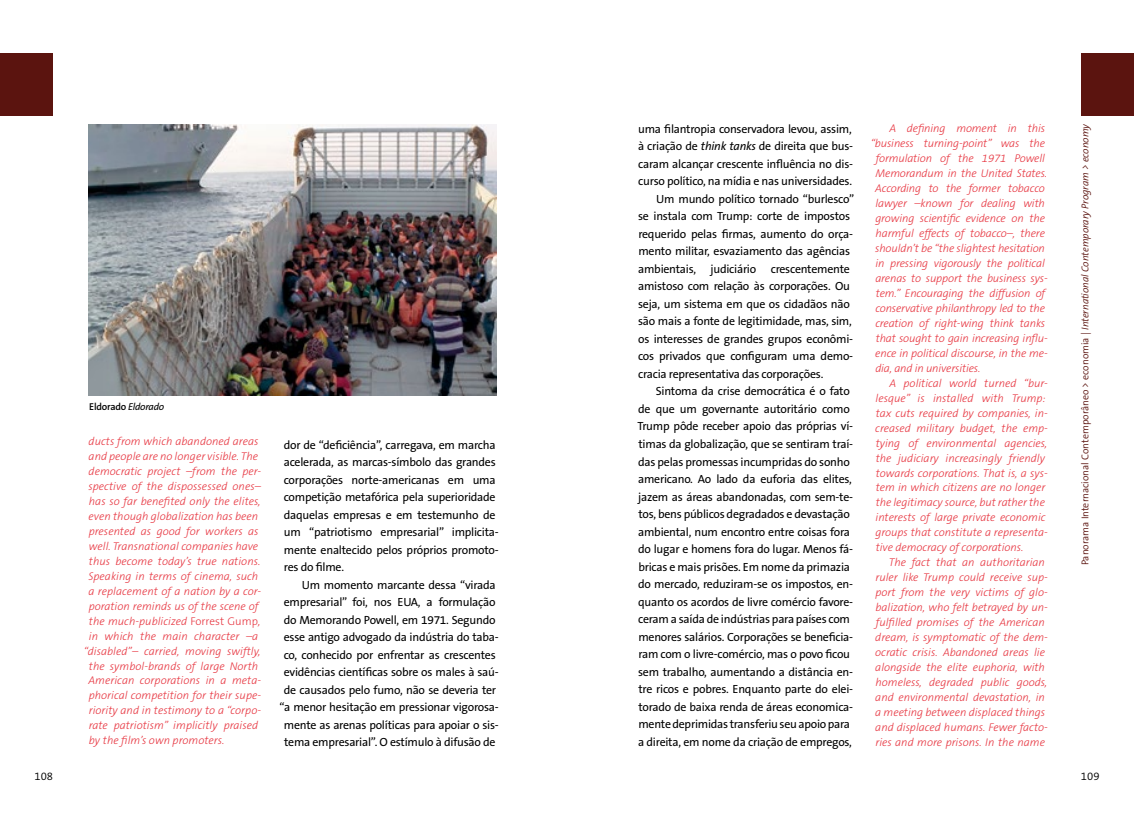
<style>
.page{position:relative;width:1134px;height:815px;background:#fff}
.page>*{position:absolute;margin:0;border:0;box-sizing:border-box;transform-origin:0 0}
.t1{font:11.88px/17.5px "The Sans B5 Plain";letter-spacing:-.02em;color:#000}
.t2{font:italic 300 11.25px "The Sans B3";color:#e7343f}
.t3{font:300 11.25px "The Sans B4";color:#000}
.t4{font:300 10px "The Sans B4";color:#5b140f}
.t5{font:600 10px "The Sans B6";letter-spacing:-.02em;color:#000}
.s1{font-family:"The Sans B5 Plain";font-weight:400;font-style:italic}
.s2{font-style:normal}
.s3{font-style:italic}
</style>
<div class="page">
<div style="left:1081px;top:53px;width:53px;height:62px;background:#5b140f"></div>
<div style="left:0;top:53px;width:53px;height:62px;background:#5b140f"></div>
<img style="left:89px;top:124px;width:407px;height:271px">
<p class="t5" style="left:89px;top:401px;width:76px">Eldorado <span class="s1">Eldorado</span></p>
<p class="t2" style="left:89px;top:435px;width:171px">ducts from which abandoned areas</p>
<p class="t2" style="left:89px;top:450px;width:171px">and people are no longer visible. The</p>
<p class="t2" style="left:89px;top:465px;width:174px">democratic project –from the per-</p>
<p class="t2" style="left:88px;top:480px;width:174px">spective of the dispossessed ones–</p>
<p class="t2" style="left:89px;top:495px;width:173px">has so far benefited only the elites,</p>
<p class="t2" style="left:89px;top:510px;width:171px">even though globalization has been</p>
<p class="t2" style="left:89px;top:525px;width:171px">presented as good for workers as</p>
<p class="t2" style="left:89px;top:540px;width:171px">well. Transnational companies have</p>
<p class="t2" style="left:89px;top:555px;width:173px">thus become today’s true nations.</p>
<p class="t2" style="left:88px;top:570px;width:171px">Speaking in terms of cinema, such</p>
<p class="t2" style="left:89px;top:585px;width:174px">a replacement of a nation by a cor-</p>
<p class="t2" style="left:89px;top:600px;width:171px">poration reminds us of the scene of</p>
<p class="t2" style="left:89px;top:615px;width:173px">the much-publicized <span class="s2">Forrest Gump</span>,</p>
<p class="t2" style="left:89px;top:630px;width:171px">in which the main character –a</p>
<p class="t2" style="left:84px;top:645px;width:178px">“disabled”– carried, moving swiftly,</p>
<p class="t2" style="left:89px;top:660px;width:171px">the symbol-brands of large North</p>
<p class="t2" style="left:88px;top:675px;width:174px">American corporations in a meta-</p>
<p class="t2" style="left:89px;top:690px;width:174px">phorical competition for their supe-</p>
<p class="t2" style="left:89px;top:705px;width:174px">riority and in testimony to a “corpo-</p>
<p class="t2" style="left:89px;top:720px;width:171px">rate patriotism” implicitly praised</p>
<p class="t2" style="left:89px;top:735px;width:137px">by the film’s own promoters.</p>
<p class="t1" style="left:284px;top:436px;width:216px">dor de “deficiência”, carregava, em marcha acelerada, as marcas-símbolo das grandes corporações norte-americanas em uma competição metafórica pela superioridade daquelas empresas e em testemunho de um “patriotismo empresarial” implicita&shy;mente enaltecido pelos próprios promoto&shy;res do filme.</p>
<p class="t1" style="left:280px;top:576px;width:221px;text-align:right">Um momento marcante dessa “virada empresarial” foi, nos EUA, a formulação do Memorando Powell, em 1971. Segundo esse antigo advogado da indústria do taba&shy;co, conhecido por enfrentar as crescentes evidências científicas sobre os males à saú&shy;de causados pelo fumo, não se deveria ter “a menor hesitação em pressionar vigorosa&shy;mente as arenas políticas para apoiar o sis&shy;tema empresarial”. O estímulo à difusão de</p>
<p class="t1" style="left:638px;top:121px;width:215px">uma filantropia conservadora levou, assim,</p>
<p class="t1" style="left:638px;top:138px;width:216px">à criação de <span class="s3">think tanks</span> de direita que bus-</p>
<p class="t1" style="left:638px;top:156px;width:216px">caram alcançar crescente influência no dis-</p>
<p class="t1" style="left:638px;top:173px;width:215px">curso político, na mídia e nas universidades.</p>
<p class="t1" style="left:656px;top:191px;width:200px">Um mundo político tornado “burlesco”</p>
<p class="t1" style="left:638px;top:208px;width:214px">se instala com Trump: corte de impostos</p>
<p class="t1" style="left:638px;top:226px;width:216px">requerido pelas firmas, aumento do orça-</p>
<p class="t1" style="left:638px;top:243px;width:213px">mento militar, esvaziamento das agências</p>
<p class="t1" style="left:638px;top:261px;width:213px">ambientais, judiciário crescentemente</p>
<p class="t1" style="left:638px;top:278px;width:213px">amistoso com relação às corporações. Ou</p>
<p class="t1" style="left:638px;top:296px;width:213px">seja, um sistema em que os cidadãos não</p>
<p class="t1" style="left:638px;top:313px;width:215px">são mais a fonte de legitimidade, mas, sim,</p>
<p class="t1" style="left:638px;top:331px;width:216px">os interesses de grandes grupos econômi-</p>
<p class="t1" style="left:638px;top:348px;width:216px">cos privados que configuram uma demo-</p>
<p class="t1" style="left:638px;top:366px;width:187px">cracia representativa das corporações.</p>
<p class="t1" style="left:656px;top:383px;width:196px">Sintoma da crise democrática é o fato</p>
<p class="t1" style="left:638px;top:401px;width:213px">de que um governante autoritário como</p>
<p class="t1" style="left:637px;top:418px;width:217px">Trump pôde receber apoio das próprias ví-</p>
<p class="t1" style="left:638px;top:436px;width:216px">timas da globalização, que se sentiram traí-</p>
<p class="t1" style="left:638px;top:453px;width:213px">das pelas promessas incumpridas do sonho</p>
<p class="t1" style="left:638px;top:471px;width:215px">americano. Ao lado da euforia das elites,</p>
<p class="t1" style="left:638px;top:488px;width:216px">jazem as áreas abandonadas, com sem-te-</p>
<p class="t1" style="left:638px;top:506px;width:213px">tos, bens públicos degradados e devastação</p>
<p class="t1" style="left:638px;top:523px;width:213px">ambiental, num encontro entre coisas fora</p>
<p class="t1" style="left:638px;top:541px;width:216px">do lugar e homens fora do lugar. Menos fá-</p>
<p class="t1" style="left:638px;top:558px;width:213px">bricas e mais prisões. Em nome da primazia</p>
<p class="t1" style="left:638px;top:576px;width:216px">do mercado, reduziram-se os impostos, en-</p>
<p class="t1" style="left:638px;top:593px;width:216px">quanto os acordos de livre comércio favore-</p>
<p class="t1" style="left:638px;top:611px;width:213px">ceram a saída de indústrias para países com</p>
<p class="t1" style="left:638px;top:628px;width:216px">menores salários. Corporações se beneficia-</p>
<p class="t1" style="left:638px;top:646px;width:213px">ram com o livre-comércio, mas o povo ficou</p>
<p class="t1" style="left:638px;top:663px;width:217px">sem trabalho, aumentando a distância en-</p>
<p class="t1" style="left:638px;top:681px;width:216px">tre ricos e pobres. Enquanto parte do elei-</p>
<p class="t1" style="left:638px;top:698px;width:216px">torado de baixa renda de áreas economica-</p>
<p class="t1" style="left:638px;top:716px;width:213px">mente deprimidas transferiu seu apoio para</p>
<p class="t1" style="left:638px;top:733px;width:215px">a direita, em nome da criação de empregos,</p>
<p class="t2" style="left:889px;top:123px;width:157px">A defining moment in this</p>
<p class="t2" style="left:871px;top:138px;width:176px">“business turning-point” was the</p>
<p class="t2" style="left:876px;top:153px;width:171px">formulation of the 1971 Powell</p>
<p class="t2" style="left:875px;top:168px;width:173px">Memorandum in the United States.</p>
<p class="t2" style="left:875px;top:183px;width:171px">According to the former tobacco</p>
<p class="t2" style="left:876px;top:198px;width:171px">lawyer –known for dealing with</p>
<p class="t2" style="left:875px;top:213px;width:171px">growing scientific evidence on the</p>
<p class="t2" style="left:876px;top:228px;width:171px">harmful effects of tobacco–, there</p>
<p class="t2" style="left:875px;top:242px;width:171px">shouldn’t be “the slightest hesitation</p>
<p class="t2" style="left:876px;top:257px;width:171px">in pressing vigorously the political</p>
<p class="t2" style="left:875px;top:272px;width:174px">arenas to support the business sys-</p>
<p class="t2" style="left:876px;top:287px;width:171px">tem.” Encouraging the diffusion of</p>
<p class="t2" style="left:875px;top:302px;width:171px">conservative philanthropy led to the</p>
<p class="t2" style="left:875px;top:317px;width:171px">creation of right-wing think tanks</p>
<p class="t2" style="left:876px;top:332px;width:174px">that sought to gain increasing influ-</p>
<p class="t2" style="left:875px;top:347px;width:174px">ence in political discourse, in the me-</p>
<p class="t2" style="left:875px;top:362px;width:107px">dia, and in universities.</p>
<p class="t2" style="left:889px;top:377px;width:160px">A political world turned “bur-</p>
<p class="t2" style="left:875px;top:392px;width:172px">lesque” is installed with Trump:</p>
<p class="t2" style="left:876px;top:407px;width:174px">tax cuts required by companies, in-</p>
<p class="t2" style="left:875px;top:422px;width:174px">creased military budget, the emp-</p>
<p class="t2" style="left:876px;top:437px;width:173px">tying of environmental agencies,</p>
<p class="t2" style="left:876px;top:452px;width:171px">the judiciary increasingly friendly</p>
<p class="t2" style="left:876px;top:467px;width:174px">towards corporations. That is, a sys-</p>
<p class="t2" style="left:876px;top:482px;width:171px">tem in which citizens are no longer</p>
<p class="t2" style="left:876px;top:497px;width:171px">the legitimacy source, but rather the</p>
<p class="t2" style="left:875px;top:512px;width:171px">interests of large private economic</p>
<p class="t2" style="left:875px;top:527px;width:174px">groups that constitute a representa-</p>
<p class="t2" style="left:876px;top:542px;width:149px">tive democracy of corporations.</p>
<p class="t2" style="left:889px;top:557px;width:158px">The fact that an authoritarian</p>
<p class="t2" style="left:875px;top:572px;width:174px">ruler like Trump could receive sup-</p>
<p class="t2" style="left:875px;top:587px;width:174px">port from the very victims of glo-</p>
<p class="t2" style="left:875px;top:602px;width:174px">balization, who felt betrayed by un-</p>
<p class="t2" style="left:876px;top:617px;width:171px">fulfilled promises of the American</p>
<p class="t2" style="left:875px;top:631px;width:174px">dream, is symptomatic of the dem-</p>
<p class="t2" style="left:875px;top:646px;width:171px">ocratic crisis. Abandoned areas lie</p>
<p class="t2" style="left:875px;top:661px;width:171px">alongside the elite euphoria, with</p>
<p class="t2" style="left:875px;top:676px;width:173px">homeless, degraded public goods,</p>
<p class="t2" style="left:875px;top:691px;width:171px">and environmental devastation, in</p>
<p class="t2" style="left:875px;top:706px;width:171px">a meeting between displaced things</p>
<p class="t2" style="left:875px;top:721px;width:174px">and displaced humans. Fewer facto-</p>
<p class="t2" style="left:875px;top:736px;width:171px">ries and more prisons. In the name</p>
<p class="t4" style="left:1080px;top:565px;width:443px;rotate:-90deg">Panorama Internacional Contemporâneo &gt; economia | <span class="s3">International Contemporary Program &gt; economy</span></p>
<p class="t3" style="left:35px;top:770px;width:20px">108</p>
<p class="t3" style="left:1081px;top:770px;width:20px">109</p>
</div>
